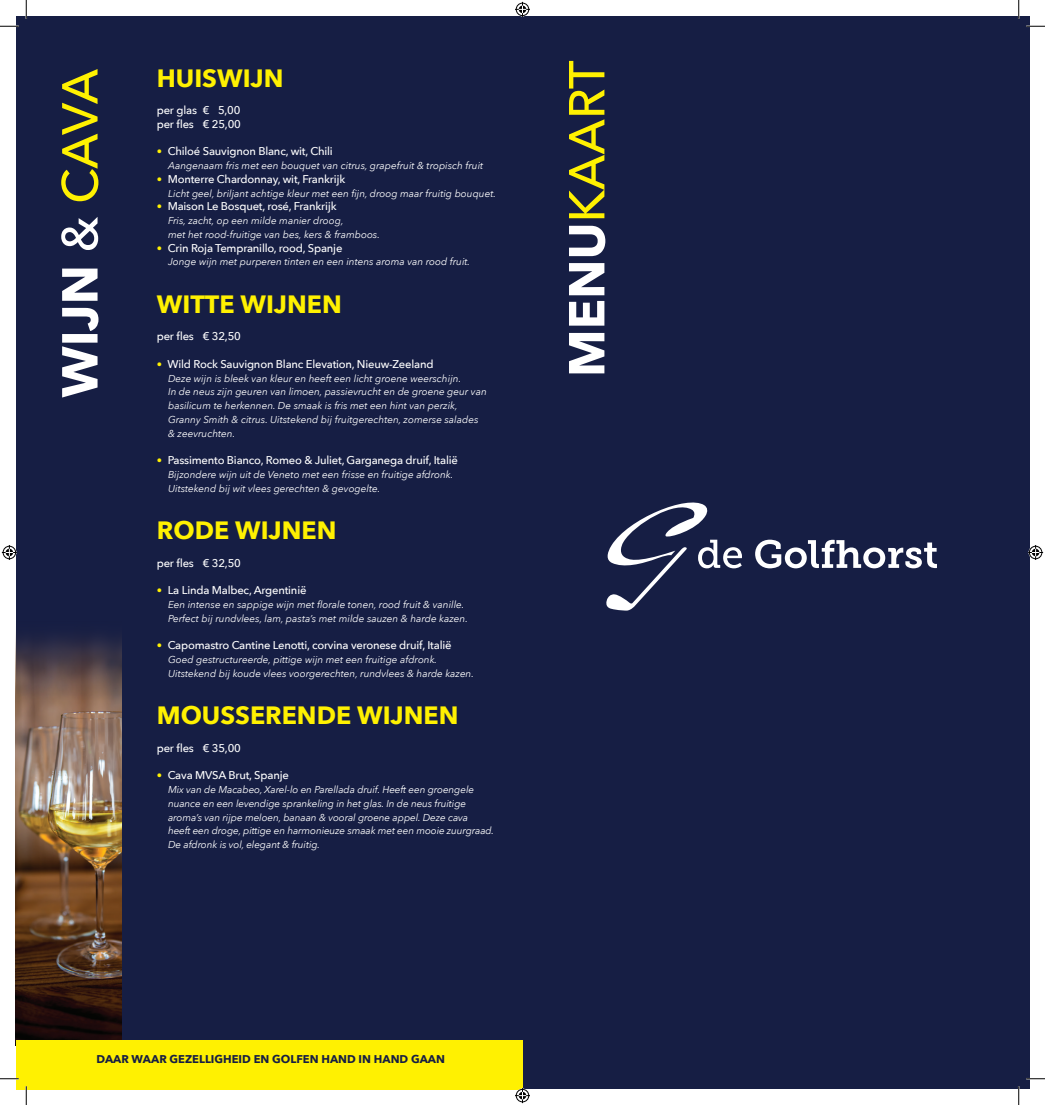
<style>
.page{position:relative;width:1045px;height:1105px;background:#fff}
.page>*{position:absolute;margin:0;border:0;box-sizing:border-box;transform-origin:0 0}
.t1{font:700 50px "Avenir Next";color:#fff}
.t2{font:500 50px "Avenir Next";letter-spacing:-.005em;color:#fff101}
.t3{font:700 25px "Avenir Next";color:#fff101}
.t4{font:500 11.25px/13.8px "Avenir Next";letter-spacing:-.02em;color:#fff}
.t5{font:700 11.25px "Avenir Next";color:#161e44}
.t6{font:italic 10px/13.8px "Avenir Next";color:#fff}
.s1{font-weight:500}
.s2{font-weight:500;color:#fff101}
.s3{font-weight:700;color:#fff}
.s4{font-size:10.62px;color:#fff101}
</style>
<div class="page">
<div style="left:16px;top:16px;width:1013px;height:1073px;background:#161e44"></div>
<img style="left:16px;top:636px;width:106px;height:404px">
<div style="left:16px;top:1040px;width:506px;height:49px;background:#fff101"></div>
<svg style="left:755px;top:540px;width:182px;height:28px"></svg>
<svg style="left:606px;top:502px;width:136px;height:109px"></svg>
<svg style="left:0;top:25px;width:19px;height:2px"></svg>
<svg style="left:1026px;top:25px;width:19px;height:2px"></svg>
<svg style="left:0;top:1078px;width:19px;height:1px"></svg>
<svg style="left:1026px;top:1078px;width:19px;height:1px"></svg>
<svg style="left:25px;top:0;width:2px;height:19px"></svg>
<svg style="left:25px;top:1086px;width:2px;height:19px"></svg>
<svg style="left:1018px;top:0;width:1px;height:19px"></svg>
<svg style="left:1018px;top:1086px;width:1px;height:19px"></svg>
<svg style="left:515px;top:2px;width:15px;height:15px"></svg>
<svg style="left:515px;top:1088px;width:15px;height:15px"></svg>
<svg style="left:2px;top:545px;width:15px;height:15px"></svg>
<svg style="left:1028px;top:545px;width:15px;height:15px"></svg>
<h1 class="t1" style="left:37px;top:398px;width:330px;rotate:-90deg">WIJN <span class="s1">&amp;</span> <span class="s2">CAVA</span></h1>
<h1 class="t2" style="left:544px;top:377px;width:318px;rotate:-90deg"><span class="s3">MENU</span>KAART</h1>
<h2 class="t3" style="left:157px;top:56px;width:128px">HUISWIJN</h2>
<p class="t4" style="left:157px;top:103px;width:86px">per glas € 5,00 per fles € 25,00</p>
<p class="t4" style="left:157px;top:144px;width:178px"><span class="s4">•</span> Chiloé Sauvignon Blanc, wit, Chili</p>
<p class="t6" style="left:168px;top:158px;width:317px">Aangenaam fris met een bouquet van citrus, grapefruit &amp; tropisch fruit</p>
<p class="t4" style="left:157px;top:172px;width:190px"><span class="s4">•</span> Monterre Chardonnay, wit, Frankrijk</p>
<p class="t6" style="left:168px;top:186px;width:329px">Licht geel, briljant achtige kleur met een fijn, droog maar fruitig bouquet.</p>
<p class="t4" style="left:157px;top:199px;width:181px"><span class="s4">•</span> Maison Le Bosquet, rosé, Frankrijk</p>
<p class="t6" style="left:168px;top:213px;width:213px">Fris, zacht, op een milde manier droog,<br>met het rood-fruitige van bes, kers &amp; framboos.</p>
<p class="t4" style="left:157px;top:241px;width:187px"><span class="s4">•</span> Crin Roja Tempranillo, rood, Spanje</p>
<p class="t6" style="left:168px;top:255px;width:304px">Jonge wijn met purperen tinten en een intens aroma van rood fruit.</p>
<h2 class="t3" style="left:157px;top:283px;width:186px">WITTE WIJNEN</h2>
<p class="t4" style="left:157px;top:329px;width:86px">per fles € 32,50</p>
<p class="t4" style="left:157px;top:357px;width:278px"><span class="s4">•</span> Wild Rock Sauvignon Blanc Elevation, Nieuw-Zeeland</p>
<p class="t6" style="left:168px;top:371px;width:320px">Deze wijn is bleek van kleur en heeft een licht groene weerschijn.<br>In de neus zijn geuren van limoen, passievrucht en de groene geur van basilicum te herkennen. De smaak is fris met een hint van perzik, Granny Smith &amp; citrus. Uitstekend bij fruitgerechten, zomerse salades &amp; zeevruchten.</p>
<p class="t4" style="left:157px;top:453px;width:302px"><span class="s4">•</span> Passimento Bianco, Romeo &amp; Juliet, Garganega druif, Italië</p>
<p class="t6" style="left:168px;top:467px;width:287px">Bijzondere wijn uit de Veneto met een frisse en fruitige afdronk.<br>Uitstekend bij wit vlees gerechten &amp; gevogelte.</p>
<h2 class="t3" style="left:157px;top:509px;width:181px">RODE WIJNEN</h2>
<p class="t4" style="left:157px;top:556px;width:86px">per fles € 32,50</p>
<p class="t4" style="left:157px;top:583px;width:151px"><span class="s4">•</span> La Linda Malbec, Argentinië</p>
<p class="t6" style="left:168px;top:597px;width:301px">Een intense en sappige wijn met florale tonen, rood fruit &amp; vanille.<br>Perfect bij rundvlees, lam, pasta’s met milde sauzen &amp; harde kazen.</p>
<p class="t4" style="left:157px;top:638px;width:296px"><span class="s4">•</span> Capomastro Cantine Lenotti, corvina veronese druif, Italië</p>
<p class="t6" style="left:168px;top:652px;width:307px">Goed gestructureerde, pittige wijn met een fruitige afdronk.<br>Uitstekend bij koude vlees voorgerechten, rundvlees &amp; harde kazen.</p>
<h2 class="t3" style="left:157px;top:694px;width:303px">MOUSSERENDE WIJNEN</h2>
<p class="t4" style="left:157px;top:741px;width:86px">per fles € 35,00</p>
<p class="t4" style="left:157px;top:768px;width:134px"><span class="s4">•</span> Cava MVSA Brut, Spanje</p>
<p class="t6" style="left:168px;top:782px;width:328px">Mix van de Macabeo, Xarel-lo en Parellada druif. Heeft een groengele nuance en een levendige sprankeling in het glas. In de neus fruitige aroma’s van rijpe meloen, banaan &amp; vooral groene appel. Deze cava<br>heeft een droge, pittige en harmonieuze smaak met een mooie zuurgraad.<br>De afdronk is vol, elegant &amp; fruitig.</p>
<p class="t5" style="left:97px;top:1049px;width:350px">DAAR WAAR GEZELLIGHEID EN GOLFEN HAND IN HAND GAAN</p>
</div>
